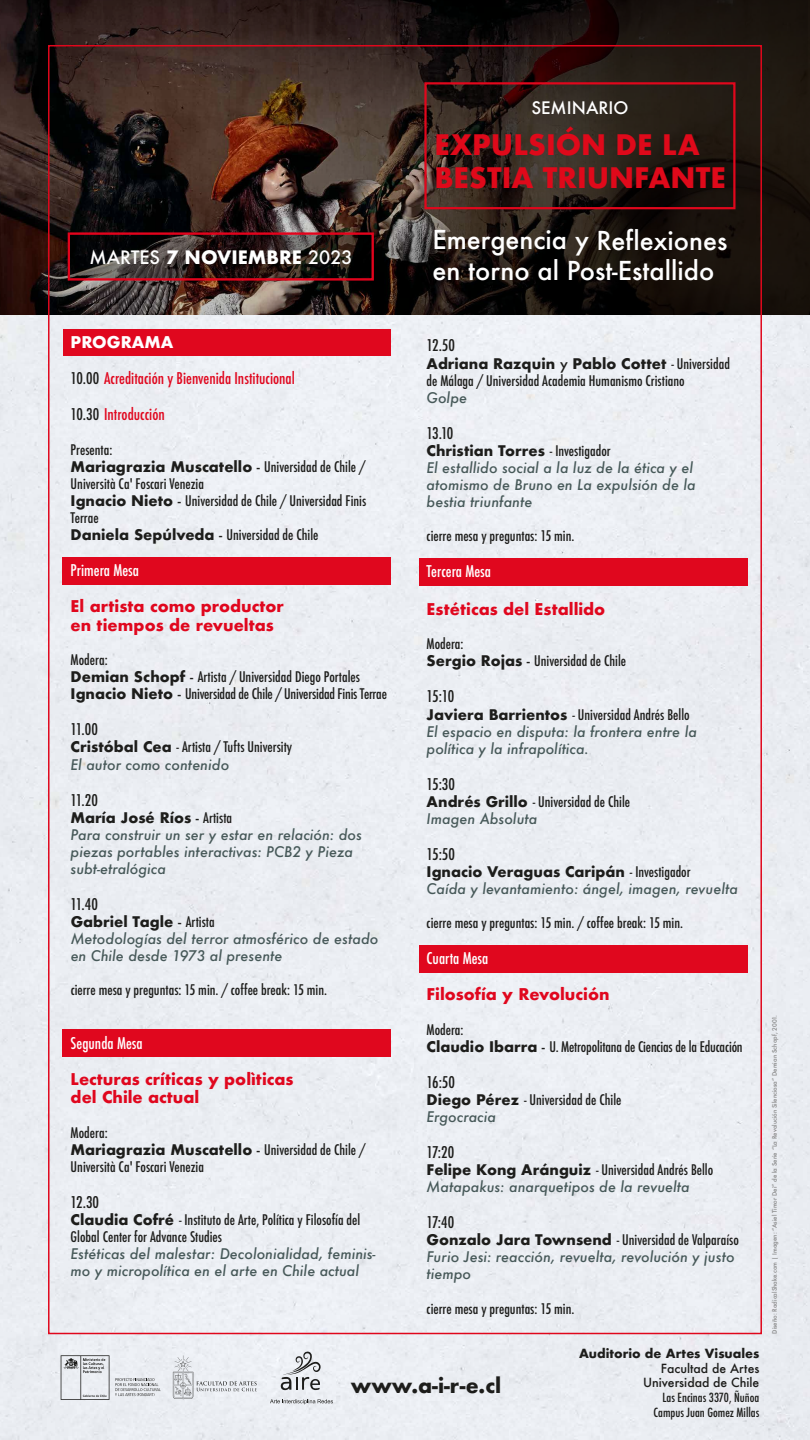
<style>
.page{position:relative;width:810px;height:1440px;background:#fff}
.page>*{position:absolute;margin:0;border:0;box-sizing:border-box;transform-origin:0 0}
.t1{font:700 27.53px/33px "Futura";color:#df091a}
.t2{font:500 25.35px/30.5px "Futura";color:#fff}
.t3{font:700 20.02px "Futura";color:#1d1d1b}
.t4{font:500 18px "Futura";color:#fff}
.t5{font:500 16.8px "Futura";color:#fff}
.t6{font:700 15.75px/18.9px "Futura";color:#e0071e}
.t7{font:500 condensed 15.75px "Futura";letter-spacing:-.055em;color:#1d1d1b}
.t8{font:500 condensed 15.75px "Futura";color:#e0071e}
.t9{font:500 condensed 15.75px "Futura";color:#fff}
.t10{font:700 15.75px "Futura";color:#fff}
.t11{font:500 condensed 14.25px/17.1px "Futura";color:#1d1d1b}
.t12{font:italic 500 14.25px/17.1px "Futura";color:#475959}
.t13{font:500 condensed 12.3px/14.7px "Futura";color:#1d1d1b;text-align:right}
.t14{font:500 12.3px/14.7px "Futura";color:#1d1d1b;text-align:right}
.t15{font:700 12.3px "Futura";color:#1d1d1b}
.t16{font:500 6px "Futura";color:#878787}
.s1{font-weight:700}
.s2{color:#1d1d1b}
.s3{font-weight:700;font-stretch:normal}
.s4{font-stretch:normal}
.s5{font-style:italic;font-stretch:normal;color:#475959}
.s6{font-weight:700;font-style:normal;color:#1d1d1b}
.s7{font-style:normal;color:#1d1d1b}
.s8{font-style:normal;font-stretch:condensed;color:#1d1d1b}
</style>
<div class="page">
<div style="left:0;top:314px;width:810px;height:1126px;background:#ebeef3"></div>
<svg style="left:0;top:0;width:810px;height:314px;background:#2d1f1a"></svg>
<div style="left:424px;top:82px;width:312px;height:127px;border:2px solid #e0071c"></div>
<div style="left:63px;top:329px;width:327px;height:27px;background:#e0071e"></div>
<div style="left:63px;top:1029px;width:328px;height:28px;background:#e0071e"></div>
<div style="left:62px;top:557px;width:329px;height:27px;background:#e0071e"></div>
<div style="left:419px;top:559px;width:329px;height:27px;background:#e0071e"></div>
<div style="left:419px;top:945px;width:329px;height:27px;background:#e0071e"></div>
<svg style="left:61px;top:1355px;width:48px;height:45px;background:#cdcfd3"></svg>
<svg style="left:115px;top:1378px;width:46px;height:18px"></svg>
<svg style="left:173px;top:1355px;width:84px;height:44px;background:#dee1e5"></svg>
<svg style="left:270px;top:1399px;width:63px;height:5px"></svg>
<svg style="left:281px;top:1351px;width:40px;height:39px"></svg>
<svg style="left:71px;top:235px;width:300px;height:42px;background:#27201d"></svg>
<div style="left:68px;top:232px;width:306px;height:48px;border:2px solid #e2031c"></div>
<p class="t4" style="left:89px;top:245px;width:265px">MARTES <span class="s1">7 NOVIEMBRE</span> 2023</p>
<p class="t5" style="left:531px;top:96px;width:99px">SEMINARIO</p>
<h1 class="t1" style="left:434px;top:128px;width:293px">EXPULSIÓN DE LA<br>BESTIA TRIUNFANTE</h1>
<h2 class="t2" style="left:432px;top:225px;width:297px">Emergencia y Reflexiones en torno al Post-Estallido</h2>
<p class="t10" style="left:71px;top:331px;width:104px">PROGRAMA</p>
<p class="t8" style="left:71px;top:368px;width:226px"><span class="s2">10.00</span> Acreditación y Bienvenida Institucional</p>
<p class="t8" style="left:71px;top:404px;width:96px"><span class="s2">10.30</span> Introducción</p>
<p class="t11" style="left:71px;top:441px;width:297px">Presenta:<br><span class="s3">Mariagrazia Muscatello</span> <span class="s4">-</span> Universidad de Chile /<br>Università Ca' Foscari Venezia<br><span class="s3">Ignacio Nieto</span> <span class="s4">-</span> Universidad de Chile / Universidad Finis<br>Terrae<br><span class="s3">Daniela Sepúlveda</span> <span class="s4">-</span> Universidad de Chile</p>
<p class="t9" style="left:71px;top:560px;width:70px">Primera Mesa</p>
<p class="t6" style="left:71px;top:597px;width:215px">El artista como productor en tiempos de revueltas</p>
<p class="t11" style="left:71px;top:651px;width:318px">Modera:<br><span class="s3">Demian Schopf</span> <span class="s4">-</span> Artista / Universidad Diego Portales<br><span class="s3">Ignacio Nieto</span> <span class="s4">-</span> Universidad de Chile / Universidad Finis Terrae</p>
<p class="t7" style="left:71px;top:719px;width:29px">11.00</p>
<p class="t11" style="left:71px;top:739px;width:223px"><span class="s3">Cristóbal Cea</span> - Artista / Tufts University<br><span class="s5">El autor como contenido</span></p>
<p class="t7" style="left:71px;top:790px;width:29px">11.20</p>
<p class="t12" style="left:71px;top:809px;width:293px"><span class="s6">María José Ríos</span> <span class="s7">-</span> <span class="s8">Artista<br></span>Para construir un ser y estar en relación: dos piezas portables interactivas: PCB2 y Pieza subt-etralógica</p>
<p class="t7" style="left:71px;top:894px;width:29px">11.40</p>
<p class="t12" style="left:71px;top:913px;width:309px"><span class="s6">Gabriel Tagle</span> <span class="s7">-</span> <span class="s8">Artista<br></span>Metodologías del terror atmosférico de estado en Chile desde 1973 al presente</p>
<p class="t11" style="left:71px;top:982px;width:258px">cierre mesa y preguntas: 15 min. / coffee break: 15 min.</p>
<p class="t9" style="left:71px;top:1033px;width:74px">Segunda Mesa</p>
<p class="t6" style="left:71px;top:1069px;width:224px">Lecturas críticas y polìticas del Chile actual</p>
<p class="t11" style="left:71px;top:1124px;width:296px">Modera:<br><span class="s3">Mariagrazia Muscatello</span> <span class="s4">-</span> Universidad de Chile /<br>Università Ca' Foscari Venezia</p>
<p class="t7" style="left:71px;top:1192px;width:30px">12.30</p>
<p class="t11" style="left:71px;top:1211px;width:291px"><span class="s3">Claudia Cofré</span> - Instituto de Arte, Política y Filosofía del<br>Global Center for Advance Studies</p>
<p class="t12" style="left:71px;top:1245px;width:307px">Estéticas del malestar: Decolonialidad, feminis&shy;mo y micropolítica en el arte en Chile actual</p>
<p class="t7" style="left:427px;top:336px;width:30px">12.50</p>
<p class="t11" style="left:427px;top:355px;width:305px"><span class="s3">Adriana Razquin</span> <span class="s4">y</span> <span class="s3">Pablo Cottet</span> - Universidad de Málaga / Universidad Academia Humanismo Cristiano</p>
<p class="t12" style="left:427px;top:389px;width:42px">Golpe</p>
<p class="t7" style="left:427px;top:423px;width:28px">13.10</p>
<p class="t12" style="left:427px;top:442px;width:271px"><span class="s6">Christian Torres</span> <span class="s8">- Investigador<br></span>El estallido social a la luz de la ética y el atomismo de Bruno en La expulsión de la bestia triunfante</p>
<p class="t11" style="left:427px;top:528px;width:149px">cierre mesa y preguntas: 15 min.</p>
<p class="t9" style="left:427px;top:561px;width:66px">Tercera Mesa</p>
<p class="t6" style="left:427px;top:600px;width:180px">Estéticas del Estallido</p>
<p class="t11" style="left:427px;top:636px;width:201px">Modera:<br><span class="s3">Sergio Rojas</span> <span class="s4">-</span> Universidad de Chile</p>
<p class="t7" style="left:427px;top:687px;width:29px">15:10</p>
<p class="t12" style="left:427px;top:706px;width:272px"><span class="s6">Javiera Barrientos</span> <span class="s8">- Universidad Andrés Bello<br></span>El espacio en disputa: la frontera entre la política y la infrapolítica.</p>
<p class="t7" style="left:427px;top:774px;width:30px">15:30</p>
<p class="t11" style="left:427px;top:793px;width:205px"><span class="s3">Andrés Grillo</span> - Universidad de Chile<br><span class="s5">Imagen Absoluta</span></p>
<p class="t7" style="left:427px;top:844px;width:30px">15:50</p>
<p class="t12" style="left:427px;top:863px;width:313px"><span class="s6">Ignacio Veraguas Caripán</span> <span class="s8">- Investigador<br></span>Caída y levantamiento: ángel, imagen, revuelta</p>
<p class="t11" style="left:427px;top:915px;width:258px">cierre mesa y preguntas: 15 min. / coffee break: 15 min.</p>
<p class="t9" style="left:427px;top:948px;width:63px">Cuarta Mesa</p>
<p class="t6" style="left:427px;top:985px;width:184px">Filosofía y Revolución</p>
<p class="t11" style="left:427px;top:1021px;width:318px">Modera:<br><span class="s3">Claudio Ibarra</span> <span class="s4">-</span> U. Metropolitana de Ciencias de la Educación</p>
<p class="t7" style="left:427px;top:1072px;width:30px">16:50</p>
<p class="t11" style="left:427px;top:1091px;width:196px"><span class="s3">Diego Pérez</span> - Universidad de Chile<br><span class="s5">Ergocracia</span></p>
<p class="t7" style="left:427px;top:1142px;width:29px">17:20</p>
<p class="t12" style="left:427px;top:1161px;width:288px"><span class="s6">Felipe Kong Aránguiz</span> <span class="s8">- Universidad Andrés Bello<br></span>Matapakus: anarquetipos de la revuelta</p>
<p class="t7" style="left:427px;top:1212px;width:29px">17:40</p>
<p class="t12" style="left:427px;top:1231px;width:314px"><span class="s6">Gonzalo Jara Townsend</span> <span class="s8">- Universidad de Valparaíso<br></span>Furio Jesi: reacción, revuelta, revolución y justo tiempo</p>
<p class="t11" style="left:427px;top:1300px;width:149px">cierre mesa y preguntas: 15 min.</p>
<h3 class="t3" style="left:351px;top:1371px;width:152px">www.a-i-r-e.cl</h3>
<p class="t15" style="left:579px;top:1344px;width:182px">Auditorio de Artes Visuales</p>
<p class="t14" style="left:643px;top:1361px;width:118px">Facultad de Artes<br>Universidad de Chile</p>
<p class="t13" style="left:654px;top:1390px;width:107px">Las Encinas 3370, Ñuñoa<br>Campus Juan Gomez Millas</p>
<p class="t16" style="left:770px;top:1334px;width:320px;rotate:-90deg">Diseño: RadicalShake.com | Imagen: “Asiel Timor Dei” de la Serie “La Revolución Silenciosa” Demian Schopf, 2001.</p>
</div>
